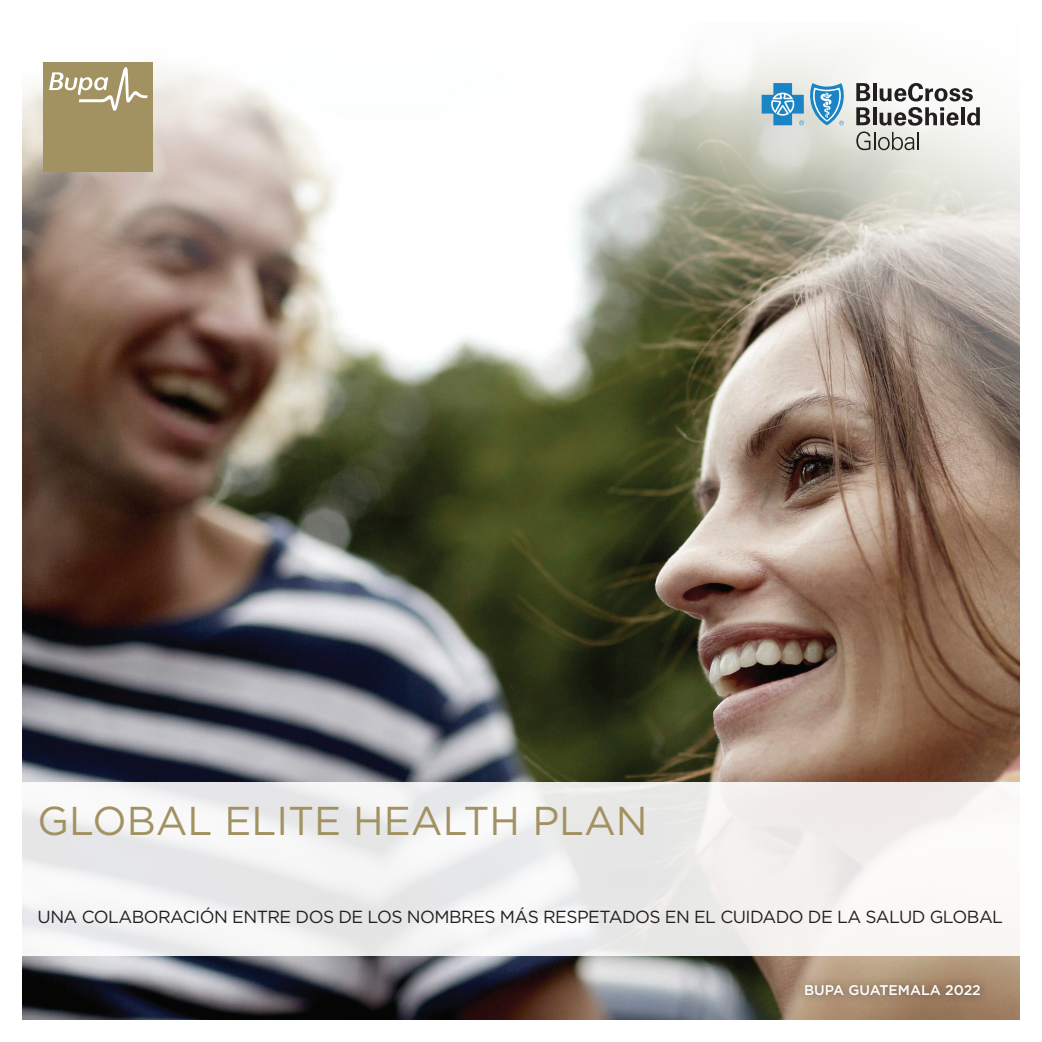
<style>
.page{position:relative;width:1042px;height:1042px;background:#fff}
.page>*{position:absolute;margin:0;border:0;box-sizing:border-box;transform-origin:0 0}
.t1{font:40.25px "Gotham";color:#a29161}
.t2{font:17.5px "Gotham";letter-spacing:-.03em;color:#231f20}
.t3{font:500 14px "Gotham";color:#fff}
</style>
<div class="page">
<img style="left:22px;top:327px;width:997px;height:692px">
<div style="left:796px;top:976px;width:192px;height:28px;background:#231f20;opacity:.5"></div>
<img style="left:318px;top:327px;width:702px;height:194px">
<svg style="left:22px;top:48px;width:998px;height:279px"></svg>
<svg style="left:22px;top:782px;width:998px;height:173px"></svg>
<svg style="left:761px;top:83px;width:83px;height:42px;background:#7eb5d5"></svg>
<svg style="left:856px;top:83px;width:124px;height:67px"></svg>
<div style="left:44px;top:62px;width:109px;height:109px;background:#a29161"></div>
<svg style="left:49px;top:67px;width:99px;height:44px"></svg>
<h1 class="t1" style="left:38px;top:795px;width:612px">GLOBAL ELITE HEALTH PLAN</h1>
<p class="t2" style="left:38px;top:905px;width:967px">UNA COLABORACIÓN ENTRE DOS DE LOS NOMBRES MÁS RESPETADOS EN EL CUIDADO DE LA SALUD GLOBAL</p>
<p class="t3" style="left:804px;top:981px;width:178px">BUPA GUATEMALA 2022</p>
</div>
